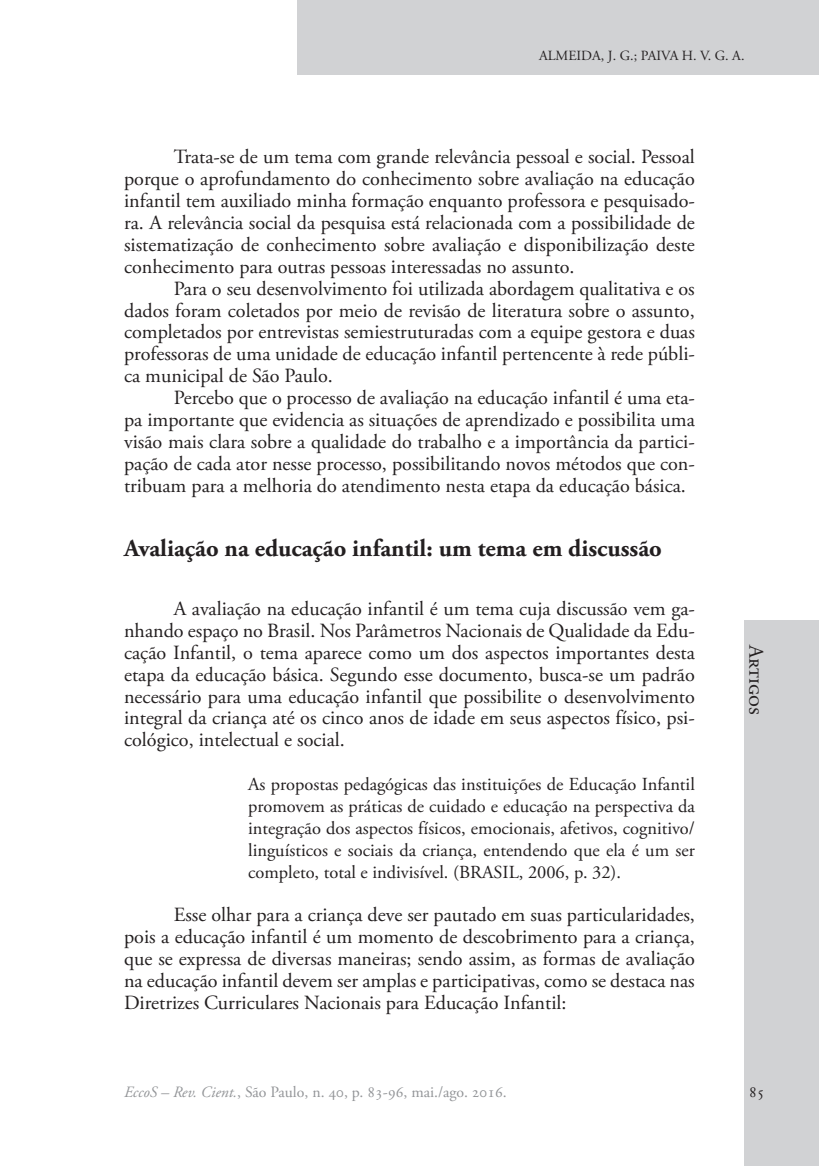
<style>
.page{position:relative;width:819px;height:1166px;background:#fff}
.page>*{position:absolute;margin:0;border:0;box-sizing:border-box;transform-origin:0 0}
.t1{font:700 24.5px "Adobe Garamond Pro";color:#231f20}
.t2{font:21px "Adobe Garamond Pro";color:#231f20}
.t3{font:20.12px/21.9px "Adobe Garamond Pro";color:#231f20;text-align:justify}
.t4{font:18.38px/21.9px "Adobe Garamond Pro";color:#231f20;text-align:justify}
.t5{font:15.75px "Adobe Garamond Pro";color:#939598}
.t6{font:15.75px "Adobe Garamond Pro";color:#231f20}
.t7{font:14px "Adobe Garamond Pro";color:#231f20}
.s1{font-style:italic}
</style>
<div class="page">
<div style="left:298px;top:0;width:521px;height:74px;background:#d1d2d4"></div>
<div style="left:744px;top:620px;width:75px;height:546px;background:#d1d2d4"></div>
<p class="t7" style="left:539px;top:47px;width:207px">ALMEIDA, J. G.; PAIVA H. V. G. A.</p>
<p class="t3" style="left:124px;top:147px;width:572px;text-indent:50px">Trata-se de um tema com grande relevância pessoal e social. Pessoal porque o aprofundamento do conhecimento sobre avaliação na educação infantil tem auxiliado minha formação enquanto professora e pesquisado&shy;ra. A relevância social da pesquisa está relacionada com a possibilidade de sistematização de conhecimento sobre avaliação e disponibilização deste conhecimento para outras pessoas interessadas no assunto.</p>
<p class="t3" style="left:124px;top:278px;width:572px;text-indent:50px">Para o seu desenvolvimento foi utilizada abordagem qualitativa e os dados foram coletados por meio de revisão de literatura sobre o assunto, completados por entrevistas semiestruturadas com a equipe gestora e duas professoras de uma unidade de educação infantil pertencente à rede públi&shy;ca municipal de São Paulo.</p>
<p class="t3" style="left:124px;top:387px;width:572px;text-indent:50px">Percebo que o processo de avaliação na educação infantil é uma eta&shy;pa importante que evidencia as situações de aprendizado e possibilita uma visão mais clara sobre a qualidade do trabalho e a importância da partici&shy;pação de cada ator nesse processo, possibilitando novos métodos que con&shy;tribuam para a melhoria do atendimento nesta etapa da educação básica.</p>
<p class="t1" style="left:124px;top:534px;width:539px">Avaliação na educação infantil: um tema em discussão</p>
<p class="t3" style="left:124px;top:598px;width:572px;text-indent:50px">A avaliação na educação infantil é um tema cuja discussão vem ga&shy;nhando espaço no Brasil. Nos Parâmetros Nacionais de Qualidade da Edu&shy;cação Infantil, o tema aparece como um dos aspectos importantes desta etapa da educação básica. Segundo esse documento, busca-se um padrão necessário para uma educação infantil que possibilite o desenvolvimento integral da criança até os cinco anos de idade em seus aspectos físico, psi&shy;cológico, intelectual e social.</p>
<p class="t4" style="left:248px;top:774px;width:448px">As propostas pedagógicas das instituições de Educação Infantil promovem as práticas de cuidado e educação na perspectiva da integração dos aspectos físicos, emocionais, afetivos, cognitivo/ linguísticos e sociais da criança, entendendo que ela é um ser completo, total e indivisível. (BRASIL, 2006, p. 32).</p>
<p class="t3" style="left:124px;top:905px;width:572px;text-indent:50px">Esse olhar para a criança deve ser pautado em suas particularidades, pois a educação infantil é um momento de descobrimento para a criança, que se expressa de diversas maneiras; sendo assim, as formas de avaliação na educação infantil devem ser amplas e participativas, como se destaca nas Diretrizes Curriculares Nacionais para Educação Infantil:</p>
<p class="t2" style="left:768px;top:645px;width:71px;rotate:90deg">Artigos</p>
<p class="t2" style="left:768px;top:645px;width:101px;rotate:90deg">Expediente</p>
<p class="t5" style="left:124px;top:1083px;width:384px"><span class="s1">EccoS – Rev. Cient.</span>, São Paulo, n. 40, p. 83-96, mai./ago. 2016.</p>
<p class="t6" style="left:749px;top:1083px;width:17px">85</p>
</div>
